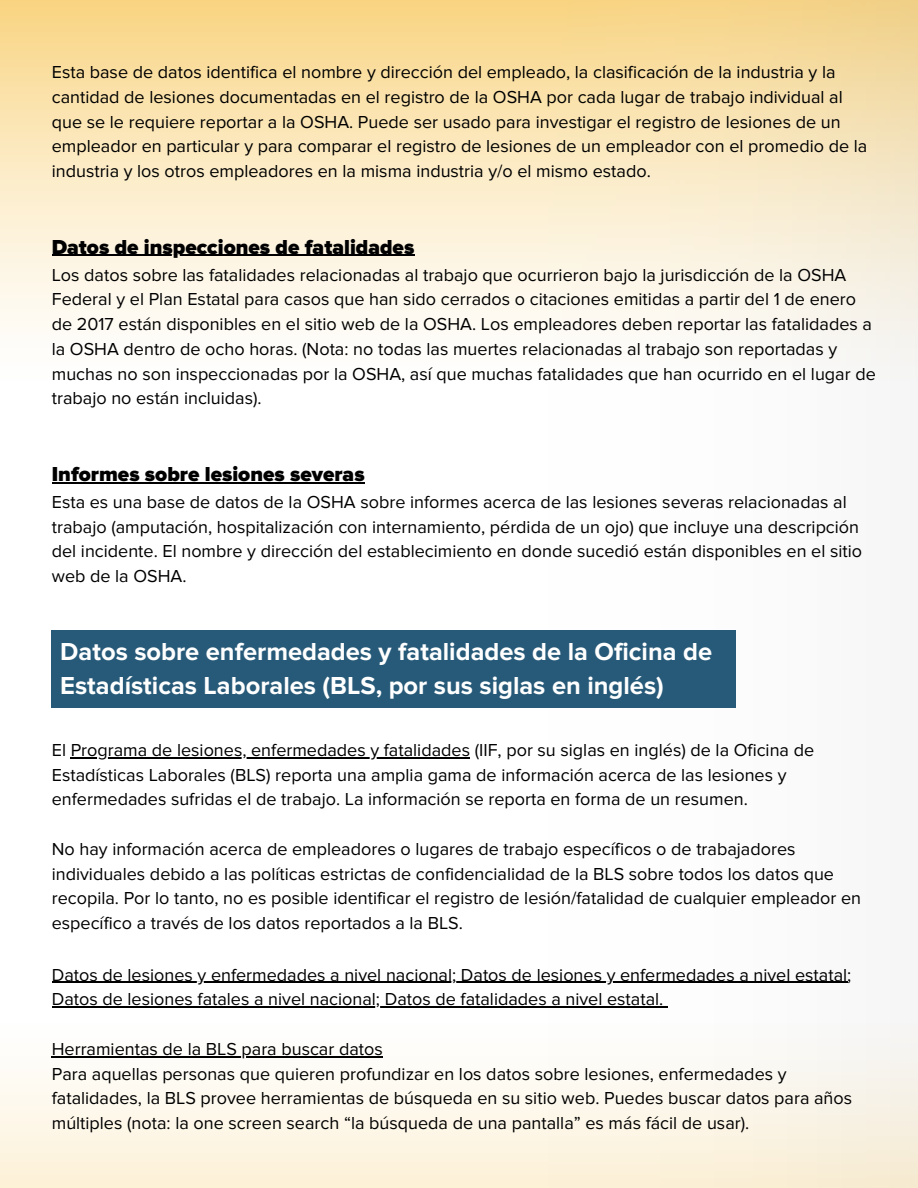
<style>
.page{position:relative;width:918px;height:1188px;background:#fff}
.page>*{position:absolute;margin:0;border:0;box-sizing:border-box;transform-origin:0 0}
.t1{font:700 25.5px/34.8px "Proxima Nova";color:#fff}
.t2{font:900 21px "Proxima Nova";color:#000}
.t3{font:18px/24.8px "Proxima Nova";color:#000}
</style>
<div class="page">
<div style="left:0;top:0;width:918px;height:381px;background:linear-gradient(to bottom,#f9d689,#fdffff)"></div>
<svg style="left:542px;top:0;width:376px;height:983px"></svg>
<div style="left:0;top:1023px;width:918px;height:165px;background:linear-gradient(to bottom,#fafbfc,#fdf1d8)"></div>
<div style="left:52px;top:630px;width:684px;height:78px;background:#275a79"></div>
<hr style="left:52px;top:255px;width:362px;height:1px;background:#000">
<hr style="left:52px;top:482px;width:313px;height:1px;background:#000">
<hr style="left:71px;top:757px;width:399px;height:1px;background:#000">
<hr style="left:52px;top:982px;width:795px;height:1px;background:#000">
<hr style="left:52px;top:1006px;width:611px;height:2px;background:#000">
<hr style="left:52px;top:1056px;width:331px;height:1px;background:#000">
<p class="t3" style="left:52px;top:60px;width:817px">Esta base de datos identifica el nombre y dirección del empleado, la clasificación de la industria y la cantidad de lesiones documentadas en el registro de la OSHA por cada lugar de trabajo individual al que se le requiere reportar a la OSHA. Puede ser usado para investigar el registro de lesiones de un empleador en particular y para comparar el registro de lesiones de un empleador con el promedio de la industria y los otros empleadores en la misma industria y/o el mismo estado.</p>
<p class="t2" style="left:52px;top:234px;width:364px">Datos de inspecciones de fatalidades</p>
<p class="t3" style="left:52px;top:263px;width:826px">Los datos sobre las fatalidades relacionadas al trabajo que ocurrieron bajo la jurisdicción de la OSHA Federal y el Plan Estatal para casos que han sido cerrados o citaciones emitidas a partir del 1 de enero de 2017 están disponibles en el sitio web de la OSHA. Los empleadores deben reportar las fatalidades a la OSHA dentro de ocho horas. (Nota: no todas las muertes relacionadas al trabajo son reportadas y muchas no son inspeccionadas por la OSHA, así que muchas fatalidades que han ocurrido en el lugar de trabajo no están incluidas).</p>
<p class="t2" style="left:52px;top:462px;width:314px">Informes sobre lesiones severas</p>
<p class="t3" style="left:52px;top:490px;width:812px">Esta es una base de datos de la OSHA sobre informes acerca de las lesiones severas relacionadas al trabajo (amputación, hospitalización con internamiento, pérdida de un ojo) que incluye una descripción del incidente. El nombre y dirección del establecimiento en donde sucedió están disponibles en el sitio web de la OSHA.</p>
<h1 class="t1" style="left:60px;top:634px;width:653px">Datos sobre enfermedades y fatalidades de la Oficina de<br>Estadísticas Laborales (BLS, por sus siglas en inglés)</h1>
<p class="t3" style="left:52px;top:738px;width:764px">El Programa de lesiones, enfermedades y fatalidades (IIF, por su siglas en inglés) de la Oficina de<br>Estadísticas Laborales (BLS) reporta una amplia gama de información acerca de las lesiones y enfermedades sufridas el de trabajo. La información se reporta en forma de un resumen.</p>
<p class="t3" style="left:52px;top:837px;width:811px">No hay información acerca de empleadores o lugares de trabajo específicos o de trabajadores individuales debido a las políticas estrictas de confidencialidad de la BLS sobre todos los datos que recopila. Por lo tanto, no es posible identificar el registro de lesión/fatalidad de cualquier empleador en específico a través de los datos reportados a la BLS.</p>
<p class="t3" style="left:52px;top:963px;width:801px">Datos de lesiones y enfermedades a nivel nacional; Datos de lesiones y enfermedades a nivel estatal;<br>Datos de lesiones fatales a nivel nacional; Datos de fatalidades a nivel estatal.</p>
<p class="t3" style="left:52px;top:1037px;width:802px">Herramientas de la BLS para buscar datos<br>Para aquellas personas que quieren profundizar en los datos sobre lesiones, enfermedades y fatalidades, la BLS provee herramientas de búsqueda en su sitio web. Puedes buscar datos para años múltiples (nota: la one screen search “la búsqueda de una pantalla” es más fácil de usar).</p>
</div>
